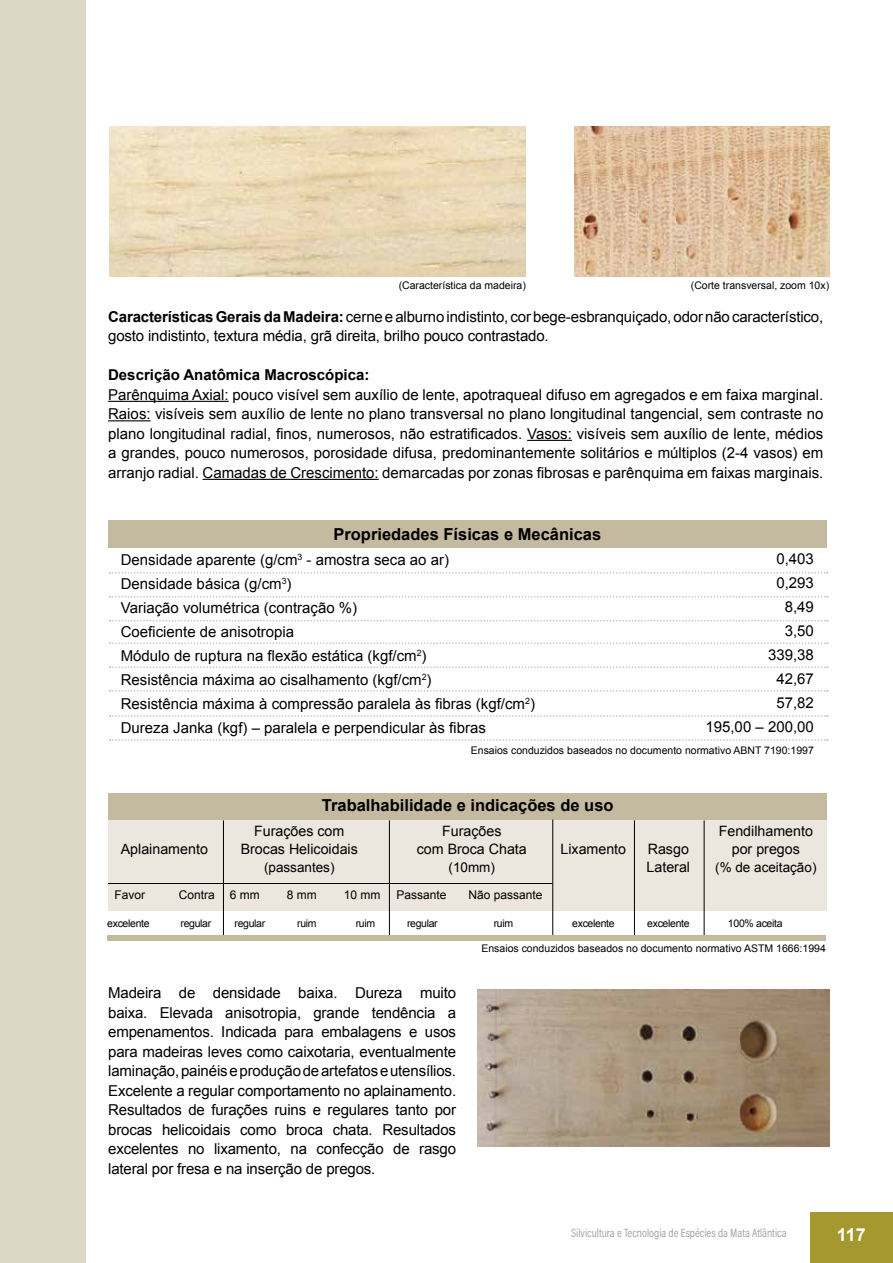
<style>
.page{position:relative;width:893px;height:1263px;background:#fff}
.page>*{position:absolute;margin:0;border:0;box-sizing:border-box;transform-origin:0 0}
.t1{font:700 18px "Arial";color:#fff}
.t2{font:700 16.5px "Arial";color:#000}
.t3{font:15px/19.5px "Arial";color:#000;text-align:justify}
.t4{font:700 15px "Arial";color:#000}
.t5{font:14.25px "Arial";color:#000}
.t6{font:13.5px "Arial";color:#000}
.t7{font:300 12px "Acumin Pro Cond";color:#94948b}
.t8{font:12px "Arial";color:#000}
.t9{font:10.5px "Arial";color:#000}
.t10{font:10.5px "Arial";letter-spacing:-.03em;color:#000}
.s1{font-weight:700}
</style>
<div class="page">
<div style="left:810px;top:1212px;width:83px;height:51px;background:#a4982f"></div>
<div style="left:0;top:0;width:85px;height:1263px;background:#ddd7c8"></div>
<div style="left:108px;top:520px;width:719px;height:28px;background:#c4ba9f"></div>
<hr style="left:108px;top:401px;width:121px;height:1px;background:#000">
<hr style="left:108px;top:420px;width:43px;height:1px;background:#000">
<hr style="left:527px;top:440px;width:45px;height:1px;background:#000">
<hr style="left:203px;top:479px;width:176px;height:1px;background:#000">
<img style="left:477px;top:990px;width:352px;height:156px">
<img style="left:109px;top:127px;width:417px;height:150px">
<img style="left:574px;top:127px;width:255px;height:150px">
<div style="left:108px;top:793px;width:719px;height:27px;background:#c4ba9f"></div>
<div style="left:108px;top:820px;width:719px;height:91px;background:#ebe7df"></div>
<hr style="left:552px;top:819px;width:1px;height:119px;background:#000">
<hr style="left:704px;top:820px;width:1px;height:116px;background:#000">
<hr style="left:634px;top:820px;width:1px;height:116px;background:#000">
<hr style="left:389px;top:820px;width:1px;height:116px;background:#000">
<hr style="left:223px;top:820px;width:1px;height:118px;background:#000">
<hr style="left:108px;top:883px;width:444px;height:1px;background:#000">
<div style="left:107px;top:936px;width:719px;height:5px;background:#c4ba9f"></div>
<svg style="left:110px;top:572px;width:718px;height:2px"></svg>
<svg style="left:110px;top:596px;width:718px;height:1px"></svg>
<svg style="left:110px;top:620px;width:718px;height:1px"></svg>
<svg style="left:110px;top:642px;width:718px;height:2px"></svg>
<svg style="left:110px;top:666px;width:718px;height:2px"></svg>
<svg style="left:110px;top:690px;width:718px;height:2px"></svg>
<svg style="left:110px;top:715px;width:718px;height:2px"></svg>
<svg style="left:110px;top:739px;width:718px;height:2px"></svg>
<p class="t9" style="left:399px;top:278px;width:129px">(Característica da madeira)</p>
<p class="t9" style="left:691px;top:278px;width:140px">(Corte transversal, zoom 10x)</p>
<p class="t3" style="left:108px;top:307px;width:717px"><span class="s1">Características Gerais da Madeira:</span> cerne e alburno indistinto, cor bege-esbranquiçado, odor não característico, gosto indistinto, textura média, grã direita, brilho pouco contrastado.</p>
<p class="t4" style="left:108px;top:365px;width:263px">Descrição Anatômica Macroscópica:</p>
<p class="t3" style="left:108px;top:385px;width:717px">Parênquima Axial: pouco visível sem auxílio de lente, apotraqueal difuso em agregados e em faixa marginal.<br>Raios: visíveis sem auxílio de lente no plano transversal no plano longitudinal tangencial, sem contraste no plano longitudinal radial, finos, numerosos, não estratificados. Vasos: visíveis sem auxílio de lente, médios a grandes, pouco numerosos, porosidade difusa, predominantemente solitários e múltiplos (2-4 vasos) em arranjo radial. Camadas de Crescimento: demarcadas por zonas fibrosas e parênquima em faixas marginais.</p>
<p class="t2" style="left:333px;top:523px;width:269px">Propriedades Físicas e Mecânicas</p>
<p class="t3" style="left:121px;top:548px;width:416px;line-height:24px;text-align:left">Densidade aparente (g/cm<sup>3</sup> - amostra seca ao ar)<br>Densidade básica (g/cm<sup>3</sup>)<br>Variação volumétrica (contração %)<br>Coeficiente de anisotropia<br>Módulo de ruptura na flexão estática (kgf/cm<sup>2</sup>)<br>Resistência máxima ao cisalhamento (kgf/cm<sup>2</sup>)<br>Resistência máxima à compressão paralela às fibras (kgf/cm<sup>2</sup>)<br>Dureza Janka (kgf) – paralela e perpendicular às fibras</p>
<p class="t9" style="left:471px;top:744px;width:345px">Ensaios conduzidos baseados no documento normativo ABNT 7190:1997</p>
<p class="t3" style="left:705px;top:547px;width:110px;line-height:24px;text-align:right">0,403<br>0,293<br>8,49<br>3,50<br>339,38<br>42,67<br>57,82<br>195,00 – 200,00</p>
<p class="t2" style="left:322px;top:794px;width:293px">Trabalhabilidade e indicações de uso</p>
<p class="t5" style="left:254px;top:821px;width:92px">Furações com</p>
<p class="t5" style="left:442px;top:821px;width:61px">Furações</p>
<p class="t5" style="left:719px;top:821px;width:96px">Fendilhamento</p>
<p class="t5" style="left:121px;top:839px;width:89px">Aplainamento</p>
<p class="t5" style="left:241px;top:839px;width:119px">Brocas Helicoidais</p>
<p class="t5" style="left:417px;top:839px;width:112px">com Broca Chata</p>
<p class="t5" style="left:560px;top:839px;width:67px">Lixamento</p>
<p class="t5" style="left:648px;top:839px;width:43px">Rasgo</p>
<p class="t5" style="left:732px;top:839px;width:70px">por pregos</p>
<p class="t6" style="left:264px;top:858px;width:72px">(passantes)</p>
<p class="t6" style="left:449px;top:858px;width:48px">(10mm)</p>
<p class="t5" style="left:646px;top:857px;width:45px">Lateral</p>
<p class="t6" style="left:715px;top:858px;width:103px">(% de aceitação)</p>
<p class="t8" style="left:114px;top:887px;width:32px">Favor</p>
<p class="t8" style="left:179px;top:887px;width:82px">Contra 6 mm</p>
<p class="t8" style="left:287px;top:887px;width:31px">8 mm</p>
<p class="t8" style="left:344px;top:887px;width:38px">10 mm</p>
<p class="t8" style="left:396px;top:887px;width:52px">Passante</p>
<p class="t8" style="left:468px;top:887px;width:76px">Não passante</p>
<p class="t10" style="left:107px;top:916px;width:44px">excelente</p>
<p class="t10" style="left:180px;top:916px;width:32px">regular</p>
<p class="t10" style="left:234px;top:916px;width:32px">regular</p>
<p class="t9" style="left:297px;top:916px;width:21px">ruim</p>
<p class="t9" style="left:356px;top:916px;width:21px">ruim</p>
<p class="t10" style="left:407px;top:916px;width:32px">regular</p>
<p class="t9" style="left:494px;top:916px;width:21px">ruim</p>
<p class="t10" style="left:572px;top:916px;width:44px">excelente</p>
<p class="t10" style="left:647px;top:916px;width:44px">excelente</p>
<p class="t10" style="left:728px;top:916px;width:56px">100% aceita</p>
<p class="t9" style="left:481px;top:942px;width:346px">Ensaios conduzidos baseados no documento normativo ASTM 1666:1994</p>
<p class="t3" style="left:108px;top:983px;width:349px">Madeira de densidade baixa. Dureza muito baixa. Elevada anisotropia, grande tendência a empenamentos. Indicada para embalagens e usos para madeiras leves como caixotaria, eventualmente laminação, painéis e produção de artefatos e utensílios.<br>Excelente a regular comportamento no aplainamento.<br>Resultados de furações ruins e regulares tanto por brocas helicoidais como broca chata. Resultados excelentes no lixamento, na confecção de rasgo lateral por fresa e na inserção de pregos.</p>
<p class="t7" style="left:571px;top:1225px;width:217px">Silvicultura e Tecnologia de Espécies da Mata Atlântica</p>
<p class="t1" style="left:837px;top:1223px;width:31px">117</p>
</div>
